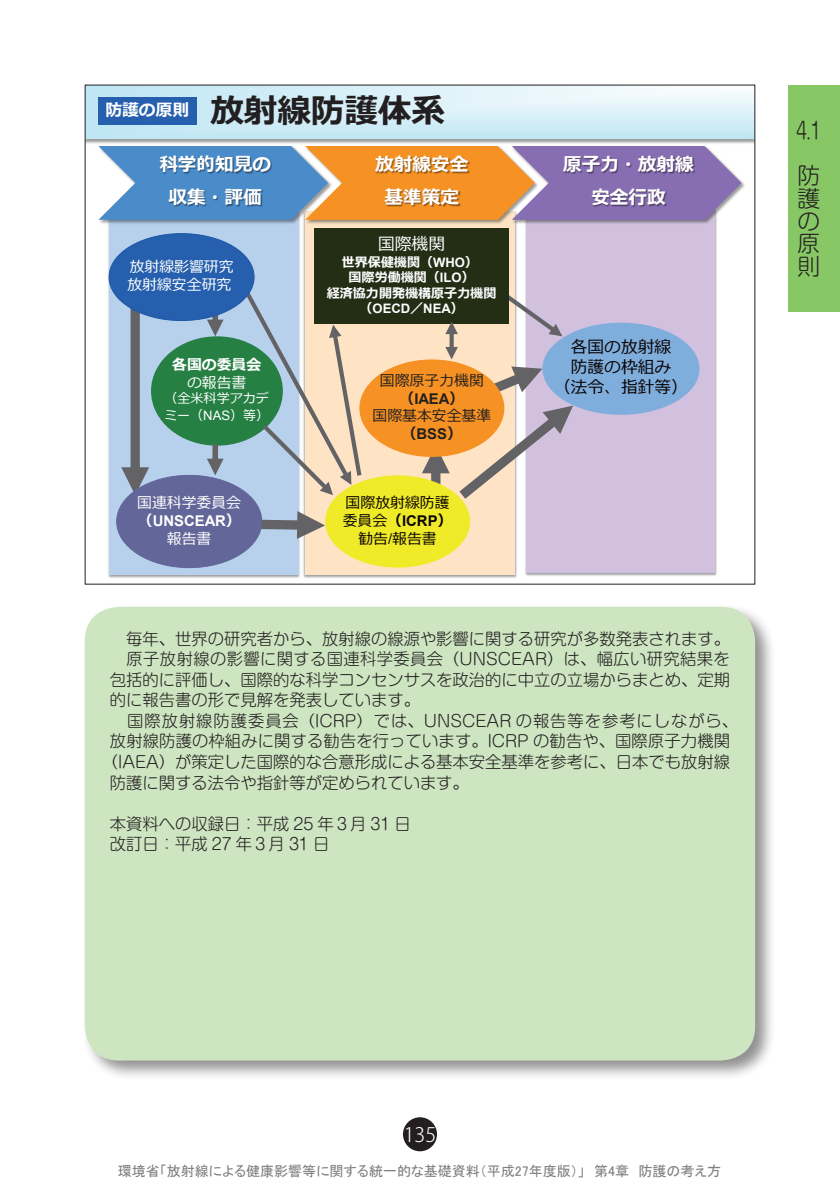
<style>
.page{position:relative;width:840px;height:1191px;background:#fff}
.page>*{position:absolute;margin:0;border:0;box-sizing:border-box;transform-origin:0 0}
.t1{font:700 33.4px "Meiryo";color:#231f20}
.t2{font:300 22.6px/45.4px "Shin M Go Pro";color:#231f20;scale:.8 1}
.t3{font:300 22.6px/22.6px "Shin M Go Pro";color:#231f20;text-align:justify}
.t4{font:300 19.8px "Koz Go Pro";color:#fff}
.t5{font:700 18.6px/32.6px "Meiryo";color:#fff;text-align:center}
.t6{font:16.8px/20px "Meiryo";color:#0b0403;text-align:center}
.t7{font:700 16.8px "Meiryo";color:#fff}
.t8{font:16.8px "Meiryo";color:#fff}
.t9{font:300 16.2px/20.6px "Shin M Go Pro";color:#231f20}
.t10{font:300 16.2px "Shin M Go Pro";letter-spacing:.06em;color:#231f20}
.t11{font:300 16.2px "Shin M Go Pro";letter-spacing:.02em;color:#231f20}
.t12{font:14.8px/17.8px "Meiryo";color:#fff}
.t13{font:14.8px "Meiryo";color:#231f20}
.t14{font:14.8px "Meiryo";color:#0b0403}
.t15{font:700 14.8px "Arial";color:#231f20}
.t16{font:700 14.8px "Arial";color:#fff}
.t17{font:700 14.8px "Arial";color:#0b0403}
.t18{font:700 14.8px "Meiryo";color:#fff}
.t19{font:14px "MS P Gothic";color:#808080}
.t20{font:700 13px/15.6px "Meiryo";color:#fff;text-align:center}
.t21{font:13px/16px "Meiryo";color:#fff}
.t22{font:700 13px "Arial";color:#fff}
.s1{font-family:"Arial"}
.s2{font-family:"Meiryo"}
.s3{font-family:"Meiryo";font-weight:400}
</style>
<div class="page">
<div style="left:81px;top:603px;width:694px;height:478px;background:#231f20;opacity:.5"></div>
<div style="left:85px;top:607px;width:669px;height:453px;background:#cde5c1;border-radius:34px"></div>
<div style="left:403px;top:1117px;width:34px;height:34px;background:#231f20;border-radius:50%"></div>
<div style="left:788px;top:85px;width:51px;height:227px;background:#87c765"></div>
<svg style="left:87px;top:87px;width:665px;height:52px;background:#d4eef7"></svg>
<img style="left:108px;top:226px;width:409px;height:352px">
<div style="left:109px;top:211px;width:189px;height:363px;background:#b7d0ec"></div>
<div style="left:305px;top:211px;width:209px;height:363px;background:#fee3c4"></div>
<img style="left:525px;top:226px;width:192px;height:350px">
<div style="left:526px;top:209px;width:189px;height:363px;background:#d1c1de"></div>
<div style="left:130px;top:304px;width:10px;height:168px;background:#636366"></div>
<svg style="left:121px;top:467px;width:28px;height:28px"></svg>
<svg style="left:256px;top:511px;width:69px;height:28px"></svg>
<div style="left:117px;top:475px;width:144px;height:92px;background:#626699;border-radius:50%"></div>
<div style="left:151px;top:336px;width:132px;height:110px;background:#268044;border-radius:50%"></div>
<svg style="left:508px;top:277px;width:54px;height:59px"></svg>
<svg style="left:212px;top:314px;width:6px;height:5px"></svg>
<svg style="left:207px;top:319px;width:16px;height:17px"></svg>
<div style="left:325px;top:475px;width:145px;height:92px;background:#f0eb28;border-radius:50%"></div>
<div style="left:212px;top:444px;width:6px;height:17px;background:#636366"></div>
<svg style="left:207px;top:458px;width:16px;height:17px"></svg>
<svg style="left:240px;top:285px;width:124px;height:210px"></svg>
<div style="left:542px;top:323px;width:157px;height:92px;background:#7faddc;border-radius:50%"></div>
<svg style="left:422px;top:365px;width:150px;height:143px"></svg>
<div style="left:98px;top:98px;width:98px;height:27px;background:#255fad"></div>
<img style="left:100px;top:220px;width:200px;height:6px">
<img style="left:139px;top:136px;width:158px;height:107px">
<img style="left:140px;top:138px;width:152px;height:8px">
<img style="left:150px;top:220px;width:132px;height:17px">
<img style="left:250px;top:220px;width:30px;height:1px">
<img style="left:303px;top:220px;width:201px;height:6px">
<img style="left:354px;top:136px;width:141px;height:90px">
<img style="left:356px;top:138px;width:133px;height:8px">
<img style="left:366px;top:220px;width:114px;height:6px">
<img style="left:448px;top:220px;width:29px;height:1px">
<img style="left:513px;top:180px;width:232px;height:46px">
<img style="left:542px;top:136px;width:178px;height:107px">
<svg style="left:98px;top:146px;width:643px;height:74px;background:#a29285"></svg>
<img style="left:544px;top:138px;width:170px;height:67px">
<img style="left:682px;top:148px;width:30px;height:41px">
<img style="left:572px;top:170px;width:114px;height:67px">
<img style="left:654px;top:181px;width:30px;height:40px">
<div style="left:359px;top:359px;width:145px;height:98px;background:#f69123;border-radius:50%"></div>
<div style="left:109px;top:234px;width:145px;height:86px;background:#255fad;border-radius:50%"></div>
<div style="left:314px;top:228px;width:194px;height:96px;background:#242e15"></div>
<svg style="left:449px;top:334px;width:4px;height:13px"></svg>
<svg style="left:445px;top:322px;width:12px;height:12px"></svg>
<svg style="left:445px;top:347px;width:12px;height:12px"></svg>
<h1 class="t1" style="left:210px;top:87px;width:236px">放射線防護体系</h1>
<p class="t7" style="left:105px;top:98px;width:85px">防護の原則</p>
<p class="t5" style="left:159px;top:149px;width:113px">科学的知見の収集・評価</p>
<p class="t5" style="left:375px;top:149px;width:95px">放射線安全基準策定</p>
<p class="t5" style="left:563px;top:149px;width:132px">原子力・放射線安全行政</p>
<p class="t12" style="left:127px;top:259px;width:108px">放射線影響研究放射線安全研究</p>
<p class="t18" style="left:172px;top:354px;width:90px">各国の委員会</p>
<p class="t12" style="left:187px;top:374px;width:61px">の報告書</p>
<p class="t21" style="left:164px;top:391px;width:107px">（全米科学アカデミー（<span class="s1">NAS</span>）等）</p>
<p class="t12" style="left:137px;top:494px;width:105px">国連科学委員会</p>
<p class="t16" style="left:138px;top:510px;width:104px"><span class="s2">（</span>UNSCEAR<span class="s2">）</span></p>
<p class="t12" style="left:167px;top:530px;width:46px">報告書</p>
<p class="t8" style="left:378px;top:232px;width:68px">国際機関</p>
<p class="t20" style="left:326px;top:255px;width:171px">世界保健機関（<span class="s1">WHO</span>）<br>国際労働機関（<span class="s1">ILO</span>）<br>経済協力開発機構原子力機関</p>
<p class="t22" style="left:359px;top:300px;width:105px"><span class="s2">（</span>OECD<span class="s2">／</span>NEA<span class="s2">）</span></p>
<p class="t13" style="left:380px;top:370px;width:105px">国際原子力機関</p>
<p class="t15" style="left:399px;top:388px;width:66px"><span class="s2">（</span>IAEA<span class="s2">）</span></p>
<p class="t13" style="left:372px;top:406px;width:120px">国際基本安全基準</p>
<p class="t15" style="left:401px;top:424px;width:62px"><span class="s2">（</span>BSS<span class="s2">）</span></p>
<p class="t14" style="left:345px;top:492px;width:105px">国際放射線防護</p>
<p class="t17" style="left:342px;top:510px;width:111px"><span class="s3">委員会</span><span class="s2">（</span>ICRP<span class="s2">）</span></p>
<p class="t14" style="left:358px;top:528px;width:80px">勧告<span class="s1">/</span>報告書</p>
<p class="t6" style="left:553px;top:338px;width:135px">各国の放射線<br>防護の枠組み<br>（法令、指針等）</p>
<p class="t9" style="left:110px;top:626px;width:621px">　毎年、世界の研究者から、放射線の線源や影響に関する研究が多数発表されます。</p>
<p class="t11" style="left:110px;top:646px;width:621px">　原子放射線の影響に関する国連科学委員会（UNSCEAR）は、幅広い研究結果を</p>
<p class="t9" style="left:110px;top:667px;width:621px">包括的に評価し、国際的な科学コンセンサスを政治的に中立の立場からまとめ、定期</p>
<p class="t9" style="left:110px;top:688px;width:311px">的に報告書の形で見解を発表しています。</p>
<p class="t10" style="left:110px;top:707px;width:629px">　国際放射線防護委員会（ICRP）では、UNSCEAR の報告等を参考にしながら、</p>
<p class="t9" style="left:110px;top:729px;width:621px">放射線防護の枠組みに関する勧告を行っています。ICRP の勧告や、国際原子力機関</p>
<p class="t9" style="left:102px;top:749px;width:629px">（IAEA）が策定した国際的な合意形成による基本安全基準を参考に、日本でも放射線</p>
<p class="t9" style="left:110px;top:770px;width:360px">防護に関する法令や指針等が定められています。</p>
<p class="t9" style="left:110px;top:811px;width:302px">本資料への収録日：平成 25 年３月 31 日改訂日：平成 27 年３月 31 日</p>
<p class="t2" style="left:795px;top:105px;width:33px">4.1防</p>
<p class="t3" style="left:797px;top:185px;width:23px">護の原則</p>
<p class="t4" style="left:403px;top:1121px;width:34px">135</p>
<p class="t19" style="left:118px;top:1164px;width:604px">環境省「放射線による健康影響等に関する統一的な基礎資料（平成27年度版）」 第4章 防護の考え方</p>
</div>
